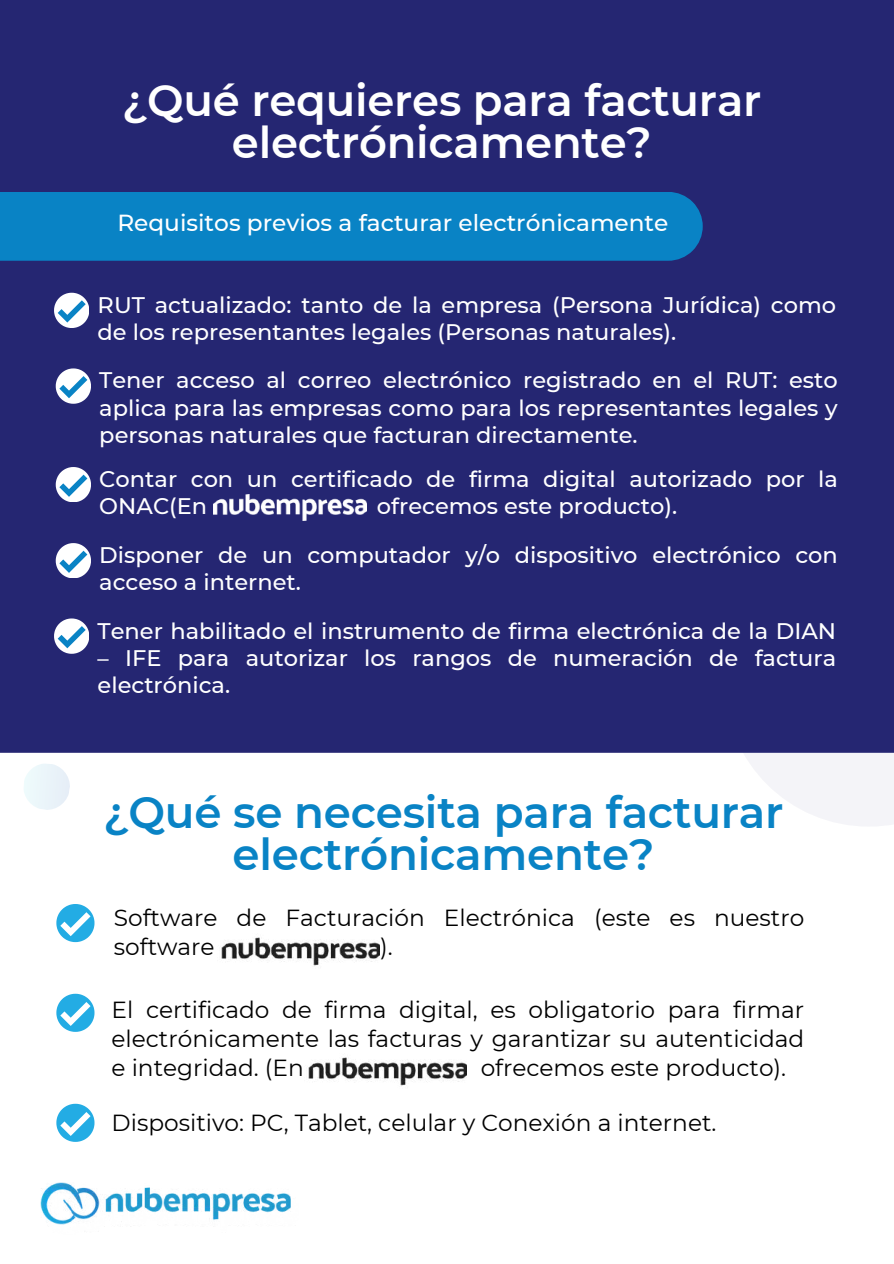
<style>
.page{position:relative;width:894px;height:1264px;background:#fff}
.page>*{position:absolute;margin:0;border:0;box-sizing:border-box;transform-origin:0 0}
.t1{font:600 43.65px/41.7px "Montserrat";letter-spacing:-.005em;color:#0983c5;text-align:center}
.t2{font:600 43.35px/41.7px "Montserrat";letter-spacing:-.005em;color:#fff;text-align:center}
.t3{font:23.25px/29.2px "Montserrat";color:#000}
.t4{font:500 23.25px "Montserrat";color:#fff}
.t5{font:500 22.5px/27px "Montserrat";color:#fff}
.s1{color:#fff}
</style>
<div class="page">
<div style="left:724px;top:538px;width:169px;height:288px;background:#f4f4f8"></div>
<svg style="left:24px;top:764px;width:46px;height:46px"></svg>
<div style="left:0;top:0;width:893px;height:752px;background:#252672"></div>
<svg style="left:54px;top:293px;width:35px;height:34px"></svg>
<div style="left:0;top:192px;width:702px;height:69px;background:#0983c5"></div>
<svg style="left:56px;top:368px;width:35px;height:35px"></svg>
<svg style="left:56px;top:467px;width:35px;height:35px"></svg>
<svg style="left:56px;top:543px;width:35px;height:35px"></svg>
<svg style="left:54px;top:618px;width:35px;height:35px"></svg>
<svg style="left:56px;top:904px;width:38px;height:38px"></svg>
<svg style="left:56px;top:993px;width:38px;height:38px"></svg>
<svg style="left:56px;top:1103px;width:38px;height:38px"></svg>
<img style="left:308px;top:1057px;width:158px;height:29px">
<img style="left:221px;top:937px;width:159px;height:29px">
<img style="left:41px;top:1182px;width:250px;height:41px">
<img style="left:213px;top:495px;width:153px;height:25px">
<h2 class="t2" style="left:122px;top:80px;width:640px">¿Qué requieres para facturar electrónicamente?</h2>
<p class="t4" style="left:117px;top:209px;width:552px">Requisitos previos a facturar electrónicamente</p>
<p class="t5" style="left:98px;top:291px;width:739px">RUT actualizado: tanto de la empresa (Persona Jurídica) como de los representantes legales (Personas naturales).</p>
<p class="t5" style="left:99px;top:367px;width:739px;text-align:justify">Tener acceso al correo electrónico registrado en el RUT: esto aplica para las empresas como para los representantes legales y personas naturales que facturan directamente.</p>
<p class="t5" style="left:99px;top:465px;width:739px">Contar con un certificado de firma digital autorizado por la<br>ONAC(En</p>
<p class="t5" style="left:99px;top:481px;width:739px;line-height:49.1px;text-indent:277px">ofrecemos este producto).<br>Disponer de un computador y/o dispositivo electrónico con</p>
<p class="t5" style="left:98px;top:558px;width:739px;line-height:48.3px">acceso a internet.<br>Tener habilitado el instrumento de firma electrónica de la DIAN</p>
<p class="t5" style="left:98px;top:644px;width:739px">– IFE para autorizar los rangos de numeración de factura electrónica.</p>
<h1 class="t1" style="left:103px;top:791px;width:681px">¿Qué se necesita para facturar electrónicamente?</h1>
<p class="t3" style="left:114px;top:902px;width:691px">Software de Facturación Electrónica (este es nuestro software <span class="s1">Nubempresa</span>).</p>
<p class="t3" style="left:111px;top:994px;width:694px;text-align:justify">El certificado de firma digital, es obligatorio para firmar electrónicamente las facturas y garantizar su autenticidad e integridad. (En</p>
<p class="t3" style="left:480px;top:1053px;width:307px">ofrecemos este producto).</p>
<p class="t3" style="left:111px;top:1107px;width:606px">Dispositivo: PC, Tablet, celular y Conexión a internet.</p>
</div>
